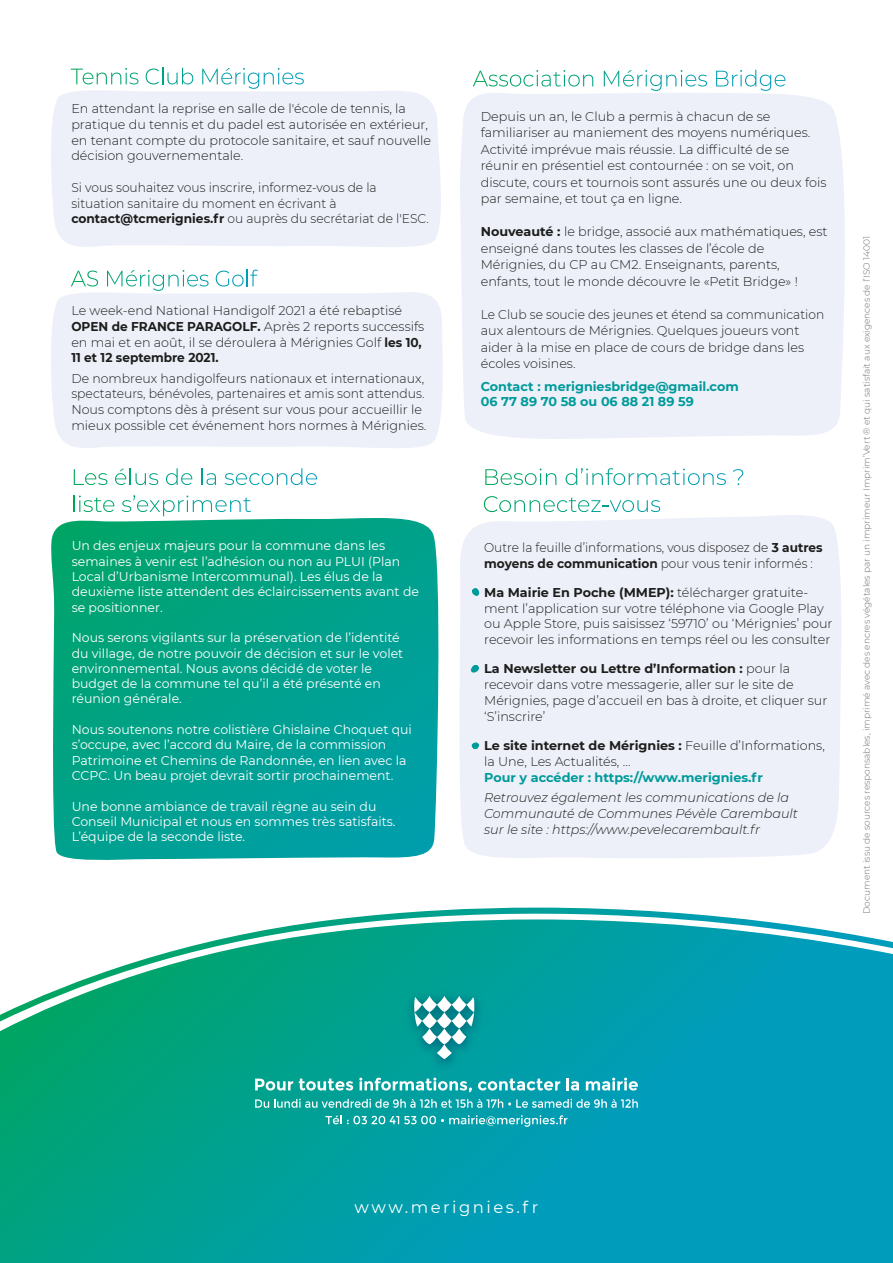
<style>
.page{position:relative;width:893px;height:1263px;background:#fff}
.page>*{position:absolute;margin:0;border:0;box-sizing:border-box;transform-origin:0 0}
.t1{font:16.5px "Montserrat";letter-spacing:.15em;color:#fff}
.t2{font:300 12.75px/15.8px "Montserrat";color:#1d1d1b}
.t3{font:12.75px/15.3px "Montserrat";color:#fff}
.t4{font:300 12.75px/16.5px "Montserrat";color:#1d1d1b;scale:.96 1}
.t5{font:italic 300 12.75px/15.8px "Montserrat";color:#1d1d1b}
.t6{font:300 12.75px/15.8px "Montserrat";color:#1d1d1b;scale:.95 1}
.t7{font:700 12.75px/15px "Montserrat";color:#009a9a}
.t8{font:300 9px "Montserrat";color:#706f6f}
.s1{font-weight:700}
</style>
<div class="page">
<svg style="left:0;top:1021px;width:893px;height:242px;background:#009ea2"></svg>
<svg style="left:0;top:907px;width:893px;height:114px"></svg>
<svg style="left:51px;top:518px;width:388px;height:342px;background:#06a38d"></svg>
<svg style="left:255px;top:1078px;width:38px;height:12px"></svg>
<svg style="left:299px;top:1078px;width:54px;height:12px"></svg>
<svg style="left:359px;top:1078px;width:113px;height:14px"></svg>
<svg style="left:478px;top:1078px;width:82px;height:12px"></svg>
<svg style="left:566px;top:1078px;width:13px;height:12px"></svg>
<svg style="left:586px;top:1078px;width:52px;height:12px"></svg>
<svg style="left:255px;top:1099px;width:383px;height:9px;background:#4ababe"></svg>
<svg style="left:326px;top:1115px;width:241px;height:12px;background:#39b3ba"></svg>
<img style="left:400px;top:985px;width:88px;height:91px">
<svg style="left:414px;top:996px;width:60px;height:63px"></svg>
<svg style="left:74px;top:469px;width:33px;height:16px"></svg>
<svg style="left:115px;top:468px;width:43px;height:17px"></svg>
<svg style="left:166px;top:468px;width:26px;height:17px"></svg>
<svg style="left:202px;top:468px;width:14px;height:17px"></svg>
<svg style="left:225px;top:468px;width:92px;height:17px"></svg>
<svg style="left:73px;top:495px;width:41px;height:17px"></svg>
<svg style="left:122px;top:495px;width:129px;height:21px"></svg>
<div style="left:460px;top:93px;width:385px;height:346px;background:#edf0f9"></div>
<svg style="left:473px;top:70px;width:120px;height:17px"></svg>
<svg style="left:604px;top:70px;width:103px;height:21px"></svg>
<svg style="left:716px;top:70px;width:69px;height:21px"></svg>
<div style="left:51px;top:90px;width:390px;height:157px;background:#edf0f9"></div>
<svg style="left:71px;top:68px;width:67px;height:16px"></svg>
<svg style="left:146px;top:68px;width:47px;height:16px"></svg>
<svg style="left:202px;top:68px;width:102px;height:21px"></svg>
<div style="left:51px;top:292px;width:392px;height:156px;background:#edf0f9"></div>
<svg style="left:71px;top:271px;width:27px;height:16px"></svg>
<svg style="left:107px;top:270px;width:102px;height:21px"></svg>
<svg style="left:216px;top:270px;width:42px;height:17px"></svg>
<div style="left:460px;top:509px;width:381px;height:349px;background:#edf0f9"></div>
<svg style="left:485px;top:468px;width:71px;height:17px"></svg>
<svg style="left:566px;top:468px;width:160px;height:17px"></svg>
<svg style="left:733px;top:469px;width:10px;height:16px"></svg>
<svg style="left:484px;top:496px;width:176px;height:16px"></svg>
<svg style="left:472px;top:588px;width:7px;height:8px"></svg>
<svg style="left:471px;top:742px;width:8px;height:7px"></svg>
<svg style="left:471px;top:665px;width:8px;height:8px"></svg>
<p class="t2" style="left:71px;top:100px;width:361px">En attendant la reprise en salle de l'école de tennis, la pratique du tennis et du padel est autorisée en extérieur, en tenant compte du protocole sanitaire, et sauf nouvelle décision gouvernementale.</p>
<p class="t4" style="left:71px;top:179px;width:374px;line-height:15.8px">Si vous souhaitez vous inscrire, informez-vous de la situation sanitaire du moment en écrivant à <span class="s1">contact@tcmerignies.fr</span> ou auprès du secrétariat de l'ESC.</p>
<p class="t2" style="left:71px;top:302px;width:354px">Le week-end National Handigolf 2021 a été rebaptisé <span class="s1">OPEN de FRANCE PARAGOLF.</span> Après 2 reports successifs en mai et en août, il se déroulera à Mérignies Golf <span class="s1">les 10, 11 et 12 septembre 2021.</span></p>
<p class="t2" style="left:71px;top:370px;width:357px">De nombreux handigolfeurs nationaux et internationaux, spectateurs, bénévoles, partenaires et amis sont attendus.<br>Nous comptons dès à présent sur vous pour accueillir le mieux possible cet événement hors normes à Mérignies.</p>
<p class="t3" style="left:72px;top:538px;width:349px">Un des enjeux majeurs pour la commune dans les semaines à venir est l’adhésion ou non au PLUI (Plan Local d’Urbanisme Intercommunal). Les élus de la deuxième liste attendent des éclaircissements avant de se positionner.</p>
<p class="t3" style="left:72px;top:630px;width:333px">Nous serons vigilants sur la préservation de l’identité du village, de notre pouvoir de décision et sur le volet environnemental. Nous avons décidé de voter le budget de la commune tel qu’il a été présenté en réunion générale.</p>
<p class="t3" style="left:72px;top:721px;width:342px">Nous soutenons notre colistière Ghislaine Choquet qui s’occupe, avec l’accord du Maire, de la commission Patrimoine et Chemins de Randonnée, en lien avec la CCPC. Un beau projet devrait sortir prochainement.</p>
<p class="t3" style="left:72px;top:798px;width:325px">Une bonne ambiance de travail règne au sein du<br>Conseil Municipal et nous en sommes très satisfaits.<br>L’équipe de la seconde liste.</p>
<p class="t2" style="left:481px;top:108px;width:347px;line-height:16.5px">Depuis un an, le Club a permis à chacun de se familiariser au maniement des moyens numériques.<br>Activité imprévue mais réussie. La difficulté de se réunir en présentiel est contournée : on se voit, on discute, cours et tournois sont assurés une ou deux fois par semaine, et tout ça en ligne.</p>
<p class="t2" style="left:481px;top:223px;width:348px;line-height:16.5px"><span class="s1">Nouveauté :</span> le bridge, associé aux mathématiques, est enseigné dans toutes les classes de l’école de Mérignies, du CP au CM2. Enseignants, parents, enfants, tout le monde découvre le «Petit Bridge» !</p>
<p class="t4" style="left:481px;top:306px;width:359px">Le Club se soucie des jeunes et étend sa communication aux alentours de Mérignies. Quelques joueurs vont aider à la mise en place de cours de bridge dans les écoles voisines.</p>
<p class="t7" style="left:481px;top:378px;width:259px">Contact : merigniesbridge@gmail.com<br>06 77 89 70 58 ou 06 88 21 89 59</p>
<p class="t6" style="left:484px;top:539px;width:358px">Outre la feuille d’informations, vous disposez de <span class="s1">3 autres moyens de communication</span> pour vous tenir informés :</p>
<p class="t2" style="left:484px;top:584px;width:350px"><span class="s1">Ma Mairie En Poche (MMEP):</span> télécharger gratuite&shy;ment l’application sur votre téléphone via Google Play ou Apple Store, puis saisissez ‘59710’ ou ‘Mérignies’ pour recevoir les informations en temps réel ou les consulter</p>
<p class="t2" style="left:484px;top:661px;width:345px"><span class="s1">La Newsletter ou Lettre d’Information :</span> pour la recevoir dans votre messagerie, aller sur le site de Mérignies, page d’accueil en bas à droite, et cliquer sur ‘S’inscrire’</p>
<p class="t2" style="left:484px;top:737px;width:342px"><span class="s1">Le site internet de Mérignies :</span> Feuille d’Informations, la Une, Les Actualités, …</p>
<p class="t7" style="left:484px;top:769px;width:280px">Pour y accéder : https://www.merignies.fr</p>
<p class="t5" style="left:484px;top:789px;width:315px">Retrouvez également les communications de la<br>Communauté de Communes Pévèle Carembault sur le site : https://www.pevelecarembault.fr</p>
<p class="t8" style="left:860px;top:914px;width:680px;rotate:-90deg">Document issu de sources responsables, imprimé avec des encres végétales par un imprimeur Imprim’Vert ® et qui satisfait aux exigences de l’ISO 14001</p>
<p class="t1" style="left:355px;top:1195px;width:185px">www.merignies.fr</p>
</div>
